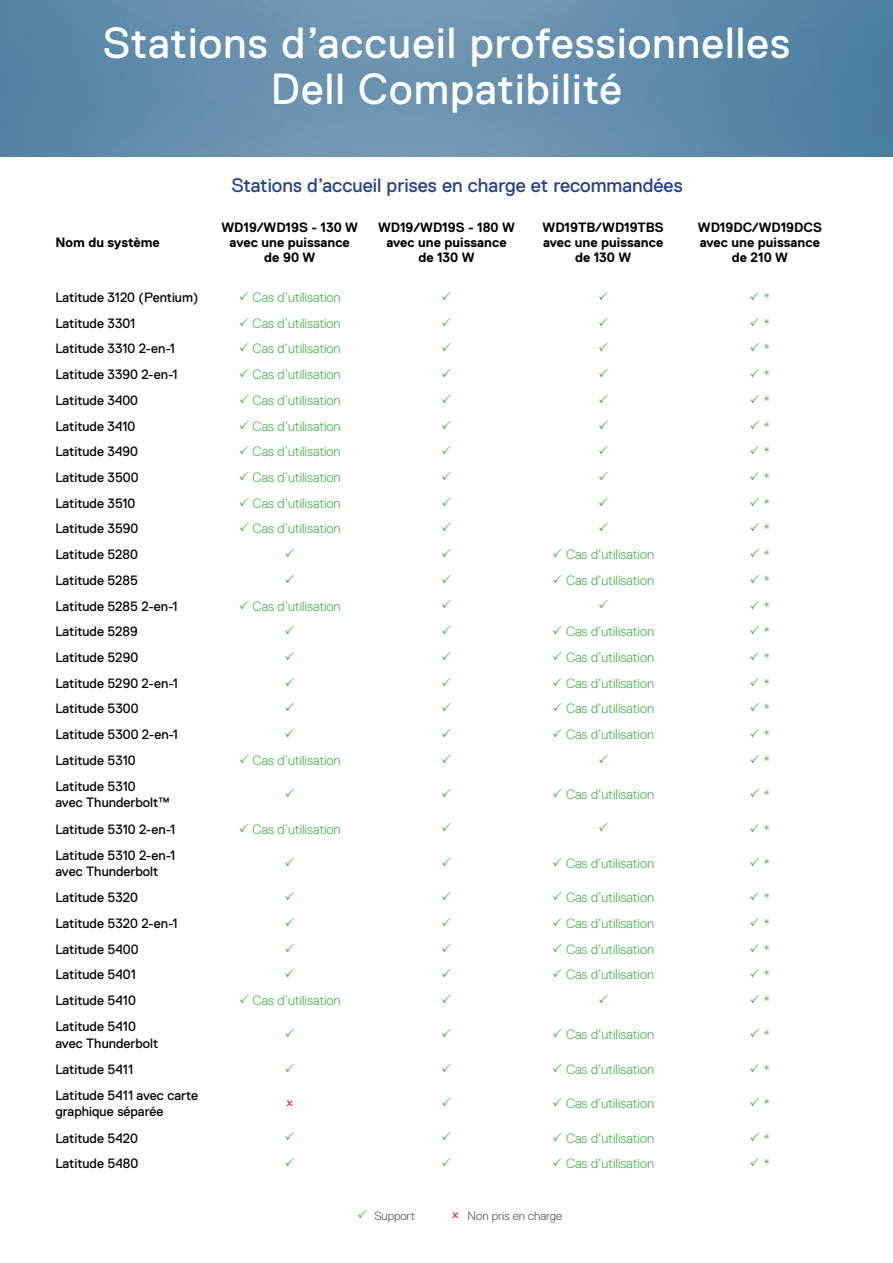
<style>
.page{position:relative;width:893px;height:1263px;background:#fff}
.page>*{position:absolute;margin:0;border:0;box-sizing:border-box;transform-origin:0 0}
.t1{font:43.5px/46.5px "Dell Replica";letter-spacing:.025em;color:#fff;text-align:center}
.t2{font:19.5px "Dell Replica";color:#25408f}
.t3{font:13.5px/16.2px "Dell Replica";color:#000}
.t4{font:300 13.5px "Dell Replica";color:#41ad49}
.t5{font:700 13.5px/15px "Dell Replica";color:#000;text-align:center}
.t6{font:13.5px "Dell Replica";color:#41ad49}
.t7{font:300 12px "Dell Replica";color:#4d4d4f}
</style>
<div class="page">
<img style="left:0;top:0;width:893px;height:156px">
<h1 class="t1" style="left:103px;top:20px;width:689px">Stations d’accueil professionnelles<br>Dell Compatibilité</h1>
<p class="t5" style="left:56px;top:235px;width:106px">Nom du système</p>
<h2 class="t2" style="left:231px;top:174px;width:453px">Stations d’accueil prises en charge et recommandées</h2>
<p class="t5" style="left:221px;top:220px;width:138px">WD19/WD19S - 130 W avec une puissance de 90 W</p>
<p class="t5" style="left:378px;top:220px;width:138px">WD19/WD19S - 180 W avec une puissance de 130 W</p>
<p class="t5" style="left:543px;top:220px;width:123px">WD19TB/WD19TBS avec une puissance de 130 W</p>
<p class="t5" style="left:698px;top:220px;width:126px">WD19DC/WD19DCS avec une puissance de 210 W</p>
<p class="t3" style="left:55px;top:289px;width:144px">Latitude 3120 (Pentium)</p>
<p class="t4" style="left:253px;top:290px;width:90px">Cas d’utilisation</p>
<p class="t6" style="left:763px;top:290px;width:9px">*</p>
<p class="t3" style="left:55px;top:315px;width:81px">Latitude 3301</p>
<p class="t4" style="left:253px;top:316px;width:90px">Cas d’utilisation</p>
<p class="t6" style="left:763px;top:316px;width:9px">*</p>
<p class="t3" style="left:55px;top:341px;width:121px">Latitude 3310 2-en-1</p>
<p class="t4" style="left:253px;top:341px;width:90px">Cas d’utilisation</p>
<p class="t6" style="left:763px;top:341px;width:9px">*</p>
<p class="t3" style="left:55px;top:366px;width:124px">Latitude 3390 2-en-1</p>
<p class="t4" style="left:253px;top:367px;width:90px">Cas d’utilisation</p>
<p class="t6" style="left:763px;top:367px;width:9px">*</p>
<p class="t3" style="left:55px;top:392px;width:84px">Latitude 3400</p>
<p class="t4" style="left:253px;top:393px;width:90px">Cas d’utilisation</p>
<p class="t6" style="left:763px;top:393px;width:9px">*</p>
<p class="t3" style="left:55px;top:418px;width:81px">Latitude 3410</p>
<p class="t4" style="left:253px;top:418px;width:90px">Cas d’utilisation</p>
<p class="t6" style="left:763px;top:418px;width:9px">*</p>
<p class="t3" style="left:55px;top:444px;width:84px">Latitude 3490</p>
<p class="t4" style="left:253px;top:444px;width:90px">Cas d’utilisation</p>
<p class="t6" style="left:763px;top:444px;width:9px">*</p>
<p class="t3" style="left:55px;top:469px;width:85px">Latitude 3500</p>
<p class="t4" style="left:253px;top:470px;width:90px">Cas d’utilisation</p>
<p class="t6" style="left:763px;top:470px;width:9px">*</p>
<p class="t3" style="left:55px;top:495px;width:81px">Latitude 3510</p>
<p class="t4" style="left:253px;top:496px;width:90px">Cas d’utilisation</p>
<p class="t6" style="left:763px;top:496px;width:9px">*</p>
<p class="t3" style="left:55px;top:521px;width:84px">Latitude 3590</p>
<p class="t4" style="left:253px;top:521px;width:90px">Cas d’utilisation</p>
<p class="t6" style="left:763px;top:521px;width:9px">*</p>
<p class="t3" style="left:55px;top:546px;width:84px">Latitude 5280</p>
<p class="t4" style="left:566px;top:547px;width:90px">Cas d’utilisation</p>
<p class="t6" style="left:763px;top:547px;width:9px">*</p>
<p class="t3" style="left:55px;top:572px;width:84px">Latitude 5285</p>
<p class="t4" style="left:566px;top:573px;width:90px">Cas d’utilisation</p>
<p class="t6" style="left:763px;top:573px;width:9px">*</p>
<p class="t3" style="left:55px;top:598px;width:124px">Latitude 5285 2-en-1</p>
<p class="t4" style="left:253px;top:598px;width:90px">Cas d’utilisation</p>
<p class="t6" style="left:763px;top:598px;width:9px">*</p>
<p class="t3" style="left:55px;top:623px;width:84px">Latitude 5289</p>
<p class="t4" style="left:566px;top:624px;width:90px">Cas d’utilisation</p>
<p class="t6" style="left:763px;top:624px;width:9px">*</p>
<p class="t3" style="left:55px;top:649px;width:84px">Latitude 5290</p>
<p class="t4" style="left:566px;top:650px;width:90px">Cas d’utilisation</p>
<p class="t6" style="left:763px;top:650px;width:9px">*</p>
<p class="t3" style="left:55px;top:675px;width:124px">Latitude 5290 2-en-1</p>
<p class="t4" style="left:566px;top:675px;width:90px">Cas d’utilisation</p>
<p class="t6" style="left:763px;top:675px;width:9px">*</p>
<p class="t3" style="left:55px;top:701px;width:85px">Latitude 5300</p>
<p class="t4" style="left:566px;top:701px;width:90px">Cas d’utilisation</p>
<p class="t6" style="left:763px;top:701px;width:9px">*</p>
<p class="t3" style="left:55px;top:726px;width:124px">Latitude 5300 2-en-1</p>
<p class="t4" style="left:566px;top:727px;width:90px">Cas d’utilisation</p>
<p class="t6" style="left:763px;top:727px;width:9px">*</p>
<p class="t3" style="left:55px;top:752px;width:82px">Latitude 5310</p>
<p class="t4" style="left:253px;top:753px;width:90px">Cas d’utilisation</p>
<p class="t6" style="left:763px;top:753px;width:9px">*</p>
<p class="t3" style="left:55px;top:778px;width:116px">Latitude 5310<br>avec Thunderbolt™</p>
<p class="t4" style="left:566px;top:787px;width:90px">Cas d’utilisation</p>
<p class="t6" style="left:763px;top:787px;width:9px">*</p>
<p class="t3" style="left:55px;top:821px;width:121px">Latitude 5310 2-en-1</p>
<p class="t4" style="left:253px;top:821px;width:90px">Cas d’utilisation</p>
<p class="t6" style="left:763px;top:821px;width:9px">*</p>
<p class="t3" style="left:55px;top:847px;width:121px">Latitude 5310 2-en-1 avec Thunderbolt</p>
<p class="t4" style="left:566px;top:856px;width:90px">Cas d’utilisation</p>
<p class="t6" style="left:763px;top:856px;width:9px">*</p>
<p class="t3" style="left:55px;top:889px;width:84px">Latitude 5320</p>
<p class="t4" style="left:566px;top:890px;width:90px">Cas d’utilisation</p>
<p class="t6" style="left:763px;top:890px;width:9px">*</p>
<p class="t3" style="left:55px;top:915px;width:124px">Latitude 5320 2-en-1</p>
<p class="t4" style="left:566px;top:916px;width:90px">Cas d’utilisation</p>
<p class="t6" style="left:763px;top:916px;width:9px">*</p>
<p class="t3" style="left:55px;top:941px;width:85px">Latitude 5400</p>
<p class="t4" style="left:566px;top:941px;width:90px">Cas d’utilisation</p>
<p class="t6" style="left:763px;top:941px;width:9px">*</p>
<p class="t3" style="left:55px;top:967px;width:82px">Latitude 5401</p>
<p class="t4" style="left:566px;top:967px;width:90px">Cas d’utilisation</p>
<p class="t6" style="left:763px;top:967px;width:9px">*</p>
<p class="t3" style="left:55px;top:992px;width:82px">Latitude 5410</p>
<p class="t4" style="left:253px;top:993px;width:90px">Cas d’utilisation</p>
<p class="t6" style="left:763px;top:993px;width:9px">*</p>
<p class="t3" style="left:55px;top:1019px;width:104px">Latitude 5410 avec Thunderbolt</p>
<p class="t4" style="left:566px;top:1027px;width:90px">Cas d’utilisation</p>
<p class="t6" style="left:763px;top:1027px;width:9px">*</p>
<p class="t3" style="left:55px;top:1061px;width:79px">Latitude 5411</p>
<p class="t4" style="left:566px;top:1062px;width:90px">Cas d’utilisation</p>
<p class="t6" style="left:763px;top:1062px;width:9px">*</p>
<p class="t3" style="left:55px;top:1087px;width:144px">Latitude 5411 avec carte graphique séparée</p>
<p class="t4" style="left:566px;top:1096px;width:90px">Cas d’utilisation</p>
<p class="t6" style="left:763px;top:1096px;width:9px">*</p>
<p class="t3" style="left:55px;top:1130px;width:84px">Latitude 5420</p>
<p class="t4" style="left:566px;top:1130px;width:90px">Cas d’utilisation</p>
<p class="t6" style="left:763px;top:1130px;width:9px">*</p>
<p class="t3" style="left:55px;top:1155px;width:84px">Latitude 5480</p>
<p class="t4" style="left:566px;top:1156px;width:90px">Cas d’utilisation</p>
<p class="t6" style="left:763px;top:1156px;width:9px">*</p>
<p class="t7" style="left:374px;top:1209px;width:42px">Support</p>
<p class="t7" style="left:468px;top:1209px;width:96px">Non pris en charge</p>
</div>
